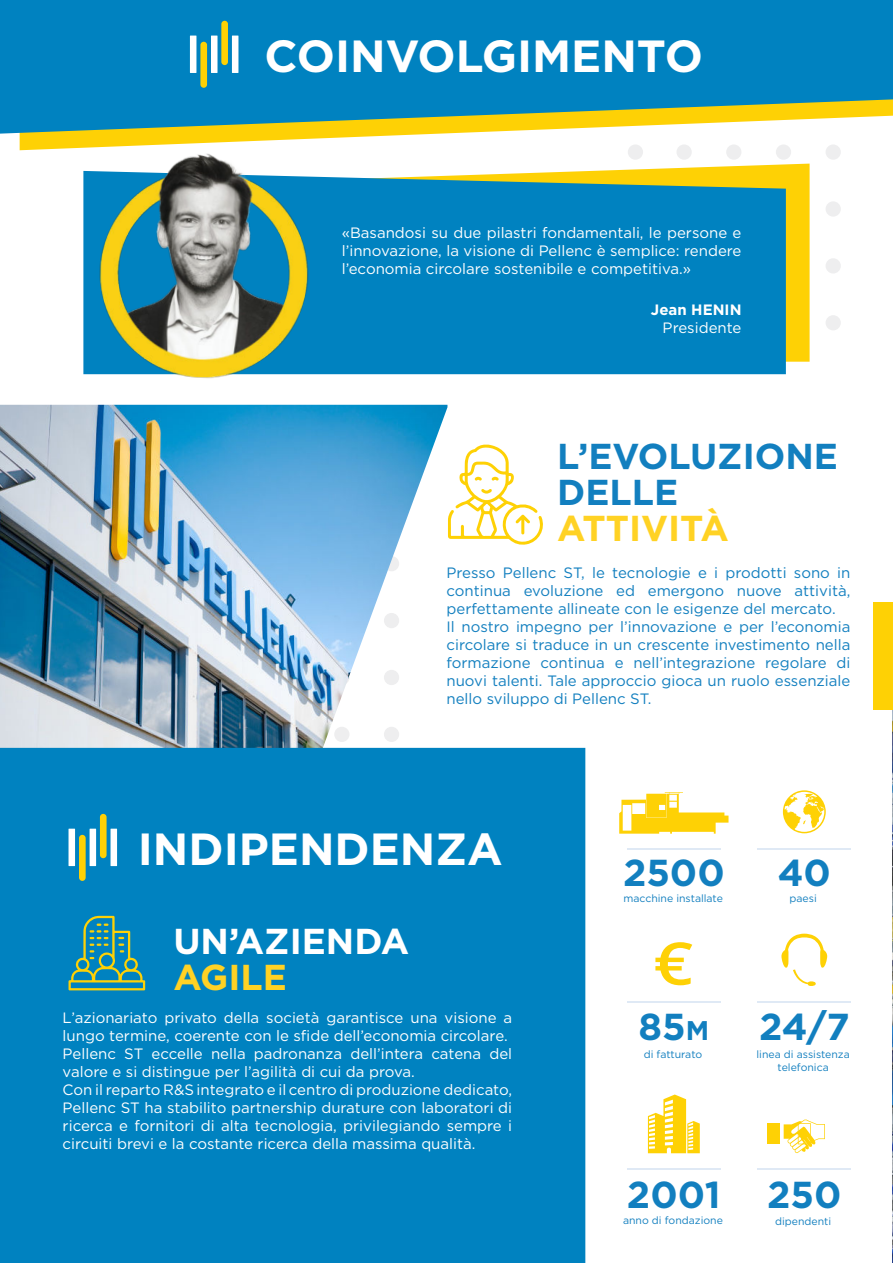
<style>
.page{position:relative;width:893px;height:1263px;background:#fff}
.page>*{position:absolute;margin:0;border:0;box-sizing:border-box;transform-origin:0 0}
.t1{font:700 45px "Gotham";color:#fff}
.t2{font:700 37.5px "Gotham";color:#127fbf}
.t3{font:700 36px/36px "Gotham";color:#127fbf}
.t4{font:700 36px "Gotham";color:#ffd224}
.t5{font:700 36px "Gotham";color:#fff}
.t6{font:15px/18px "Gotham";color:#fff;text-align:justify}
.t7{font:15px/18px "Gotham";color:#127fbf}
.t8{font:700 15px "Gotham";color:#fff}
.t9{font:10.5px/12.6px "Gotham";color:#127fbf;text-align:center}
.s1{font-size:27px}
</style>
<div class="page">
<div style="left:826px;top:144px;width:15px;height:16px;background:#eeeeef;border-radius:50%"></div>
<div style="left:826px;top:258px;width:15px;height:15px;background:#eeeeef;border-radius:50%"></div>
<div style="left:826px;top:201px;width:15px;height:16px;background:#eeeeef;border-radius:50%"></div>
<div style="left:826px;top:315px;width:15px;height:15px;background:#eeeeef;border-radius:50%"></div>
<div style="left:776px;top:144px;width:15px;height:16px;background:#eeeeef;border-radius:50%"></div>
<div style="left:726px;top:144px;width:15px;height:16px;background:#eeeeef;border-radius:50%"></div>
<div style="left:676px;top:144px;width:16px;height:16px;background:#eeeeef;border-radius:50%"></div>
<div style="left:628px;top:144px;width:15px;height:16px;background:#eeeeef;border-radius:50%"></div>
<svg style="left:20px;top:136px;width:821px;height:14px"></svg>
<svg style="left:0;top:0;width:893px;height:136px;background:#248faf"></svg>
<img style="left:892px;top:709px;width:1px;height:554px">
<svg style="left:591px;top:164px;width:219px;height:198px;background:#fed725"></svg>
<div style="left:395px;top:171px;width:391px;height:203px;background:#0082c0"></div>
<img style="left:0;top:405px;width:447px;height:343px">
<div style="left:873px;top:602px;width:20px;height:107px;background:#fed105"></div>
<img style="left:20px;top:141px;width:375px;height:237px">
<div style="left:0;top:748px;width:585px;height:515px;background:#0082c0"></div>
<div style="left:79px;top:835px;width:7px;height:46px;background:#fed105;border-radius:3px"></div>
<div style="left:100px;top:814px;width:7px;height:44px;background:#fed105;border-radius:3px"></div>
<div style="left:69px;top:829px;width:6px;height:37px;background:#fff"></div>
<div style="left:90px;top:829px;width:6px;height:37px;background:#fff"></div>
<div style="left:111px;top:829px;width:6px;height:37px;background:#fff"></div>
<svg style="left:69px;top:916px;width:76px;height:74px"></svg>
<hr style="left:758px;top:1168px;width:93px;height:1px;background:#dfe9f5">
<hr style="left:758px;top:849px;width:93px;height:1px;background:#dfe9f5">
<hr style="left:627px;top:1169px;width:94px;height:1px;background:#dfe9f5">
<hr style="left:627px;top:1001px;width:94px;height:1px;background:#dfe9f5">
<hr style="left:758px;top:1002px;width:93px;height:1px;background:#dfe9f5">
<hr style="left:627px;top:849px;width:94px;height:1px;background:#dfe9f5">
<div style="left:767px;top:1123px;width:12px;height:21px;background:#fed105"></div>
<svg style="left:784px;top:1119px;width:41px;height:34px"></svg>
<svg style="left:655px;top:942px;width:37px;height:43px"></svg>
<svg style="left:648px;top:1094px;width:52px;height:59px"></svg>
<svg style="left:783px;top:790px;width:43px;height:43px"></svg>
<svg style="left:781px;top:934px;width:46px;height:52px"></svg>
<svg style="left:619px;top:792px;width:109px;height:42px"></svg>
<svg style="left:448px;top:445px;width:95px;height:100px"></svg>
<div style="left:200px;top:42px;width:7px;height:46px;background:#fed105;border-radius:3px"></div>
<div style="left:221px;top:21px;width:7px;height:44px;background:#fed105;border-radius:3px"></div>
<div style="left:190px;top:36px;width:6px;height:37px;background:#fff"></div>
<div style="left:211px;top:36px;width:6px;height:37px;background:#fff"></div>
<div style="left:232px;top:36px;width:6px;height:37px;background:#fff"></div>
<h1 class="t1" style="left:265px;top:31px;width:440px">COINVOLGIMENTO</h1>
<p class="t6" style="left:342px;top:224px;width:401px">«Basandosi su due pilastri fondamentali, le persone e l’innovazione, la visione di Pellenc è semplice: rendere l’economia circolare sostenibile e competitiva.»</p>
<p class="t8" style="left:651px;top:301px;width:92px">Jean HENIN</p>
<p class="t6" style="left:663px;top:319px;width:80px">Presidente</p>
<h3 class="t3" style="left:557px;top:438px;width:282px">L’EVOLUZIONE<br>DELLE</h3>
<h3 class="t4" style="left:557px;top:508px;width:173px">ATTIVITÀ</h3>
<p class="t7" style="left:446px;top:565px;width:405px">Presso Pellenc ST, le tecnologie e i prodotti sono in continua evoluzione ed emergono nuove attività, perfettamente allineate con le esigenze del mercato.<br>Il nostro impegno per l’innovazione e per l’economia circolare si traduce in un crescente investimento nella formazione continua e nell’integrazione regolare di nuovi talenti. Tale approccio gioca un ruolo essenziale nello sviluppo di Pellenc ST.</p>
<h1 class="t1" style="left:138px;top:824px;width:367px">INDIPENDENZA</h1>
<h3 class="t5" style="left:173px;top:921px;width:237px">UN’AZIENDA</h3>
<h3 class="t4" style="left:173px;top:957px;width:115px">AGILE</h3>
<p class="t6" style="left:63px;top:1009px;width:451px;text-align:left">L’azionariato privato della società garantisce una visione a lungo termine, coerente con le sfide dell’economia circolare.<br>Pellenc ST eccelle nella padronanza dell’intera catena del valore e si distingue per l’agilità di cui da prova.<br>Con il reparto R&amp;S integrato e il centro di produzione dedicato, Pellenc ST ha stabilito partnership durature con laboratori di ricerca e fornitori di alta tecnologia, privilegiando sempre i circuiti brevi e la costante ricerca della massima qualità.</p>
<h2 class="t2" style="left:623px;top:856px;width:103px">2500</h2>
<h2 class="t2" style="left:778px;top:856px;width:55px">40</h2>
<p class="t9" style="left:623px;top:892px;width:101px">macchine installate</p>
<p class="t9" style="left:790px;top:892px;width:29px">paesi</p>
<h2 class="t2" style="left:638px;top:1010px;width:72px">85<span class="s1">M</span></h2>
<h2 class="t2" style="left:759px;top:1010px;width:92px">24/7</h2>
<p class="t9" style="left:644px;top:1048px;width:60px">di fatturato</p>
<p class="t9" style="left:756px;top:1048px;width:95px">linea di assistenza telefonica</p>
<h2 class="t2" style="left:627px;top:1177px;width:216px">2001 250</h2>
<p class="t9" style="left:623px;top:1214px;width:101px">anno di fondazione</p>
<p class="t9" style="left:775px;top:1215px;width:58px">dipendenti</p>
</div>
